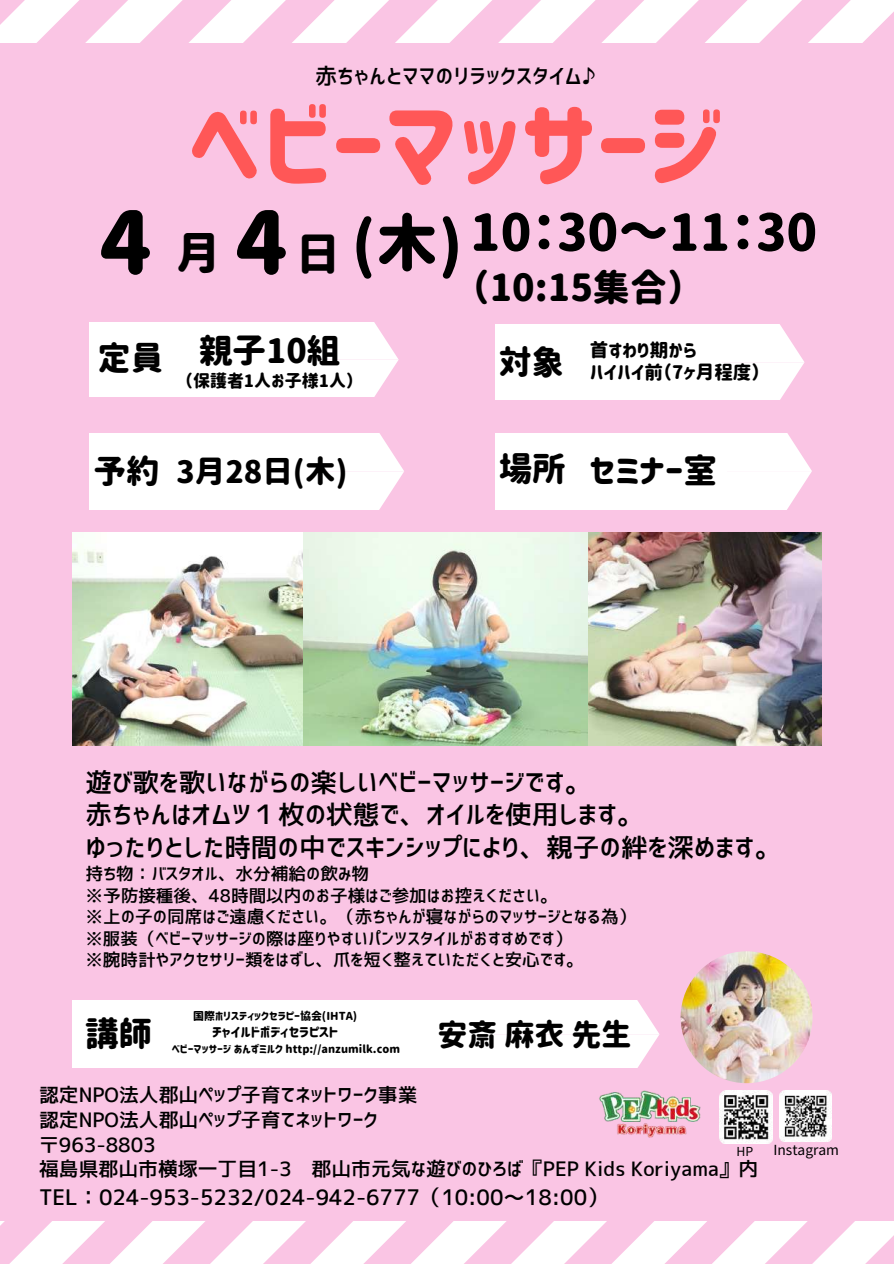
<style>
.page{position:relative;width:894px;height:1264px;background:#fff}
.page>*{position:absolute;margin:0;border:0;box-sizing:border-box;transform-origin:0 0}
.t1{font:97.5px "Corporate Logo Rounded";color:#ff5757}
.t2{font:87px "Corporate Logo Rounded";color:#000}
.t3{font:61.8px "Corporate Logo Rounded";color:#000}
.t4{font:50.55px "Corporate Logo Rounded";color:#000}
.t5{font:37.05px "Corporate Logo Rounded";color:#000}
.t6{font:33.45px "Corporate Logo Rounded";color:#000}
.t7{font:32.7px "Corporate Logo Rounded";color:#000}
.t8{font:30.45px "Corporate Logo Rounded";color:#000}
.t9{font:30px "Corporate Logo Rounded";color:#000}
.t10{font:26.7px/32.7px "Corporate Logo Medium";color:#000}
.t11{font:22.05px "Corporate Logo Medium";color:#000}
.t12{font:21.3px "Corporate Logo Medium";color:#000}
.t13{font:19.8px/24.8px "Corporate Logo Medium";color:#000}
.t14{font:18.45px/22.5px "Corporate Logo Rounded";color:#000}
.t15{font:17.7px/21.3px "Corporate Logo Medium";color:#000}
.t16{font:17.55px/21.3px "Corporate Logo Medium";color:#000}
.t17{font:16.95px "Corporate Logo Rounded";color:#000}
.t18{font:13.8px "irohakaku C";color:#000}
.t19{font:13.35px "Corporate Logo Rounded";color:#000}
.t20{font:12.3px "irohakaku C";color:#000}
.t21{font:10.95px "Corporate Logo Rounded";color:#000}
.t22{font:10.8px "Corporate Logo Rounded";color:#000}
.s1{font-size:44.4px}
</style>
<div class="page">
<div style="left:0;top:0;width:893px;height:1263px;background:#fac5e4"></div>
<svg style="left:0;top:0;width:893px;height:43px"></svg>
<svg style="left:0;top:1221px;width:893px;height:42px"></svg>
<div style="left:90px;top:322px;width:226px;height:75px;background:#fff"></div>
<svg style="left:316px;top:322px;width:82px;height:75px;background:#fef6fb"></svg>
<div style="left:495px;top:325px;width:226px;height:74px;background:#fff"></div>
<svg style="left:721px;top:325px;width:83px;height:74px;background:#fef6fb"></svg>
<div style="left:90px;top:433px;width:230px;height:77px;background:#fff"></div>
<svg style="left:320px;top:433px;width:84px;height:77px;background:#fef6fa"></svg>
<div style="left:495px;top:433px;width:232px;height:77px;background:#fff"></div>
<svg style="left:727px;top:433px;width:84px;height:77px;background:#fef6fb"></svg>
<img style="left:72px;top:532px;width:465px;height:213px">
<img style="left:537px;top:532px;width:283px;height:213px">
<img style="left:680px;top:951px;width:132px;height:132px;border-radius:50%">
<div style="left:72px;top:1000px;width:422px;height:67px;background:#fff"></div>
<svg style="left:494px;top:1000px;width:165px;height:67px;background:#fefbfd"></svg>
<img style="left:599px;top:1090px;width:101px;height:47px">
<img style="left:719px;top:1090px;width:52px;height:53px">
<img style="left:779px;top:1090px;width:52px;height:51px">
<p class="t11" style="left:315px;top:65px;width:282px">赤ちゃんとママのリラックスタイム♪</p>
<h1 class="t1" style="left:188px;top:98px;width:537px">ベビーマッサージ</h1>
<h2 class="t2" style="left:99px;top:200px;width:242px">4 <span class="s1">月</span>4<span class="s1">日</span></h2>
<h3 class="t4" style="left:469px;top:207px;width:349px">10：30～11：30</h3>
<h3 class="t3" style="left:351px;top:214px;width:113px">(木)</h3>
<h3 class="t5" style="left:471px;top:269px;width:216px">（10:15集合）</h3>
<h3 class="t6" style="left:199px;top:334px;width:143px">親子10組</h3>
<p class="t17" style="left:184px;top:373px;width:171px">（保護者1人お子様1人）</p>
<h3 class="t7" style="left:98px;top:342px;width:67px">定員</h3>
<h3 class="t7" style="left:498px;top:346px;width:67px">対象</h3>
<p class="t14" style="left:589px;top:339px;width:172px">首すわり期から<br>ハイハイ前（7ヶ月程度）</p>
<h3 class="t7" style="left:94px;top:454px;width:67px">予約</h3>
<h3 class="t6" style="left:498px;top:454px;width:220px">場所 セミナー室</h3>
<h3 class="t8" style="left:176px;top:456px;width:173px">3月28日(木)</h3>
<h3 class="t10" style="left:85px;top:765px;width:697px">遊び歌を歌いながらの楽しいベビーマッサージです。<br>赤ちゃんはオムツ１枚の状態で、オイルを使用します。<br>ゆったりとした時間の中でスキンシップにより、親子の絆を深めます。</h3>
<p class="t15" style="left:85px;top:863px;width:552px">持ち物：バスタオル、水分補給の飲み物<br>※予防接種後、48時間以内のお子様はご参加はお控えください。<br>※上の子の同席はご遠慮ください。（赤ちゃんが寝ながらのマッサージとなる為）</p>
<p class="t16" style="left:85px;top:927px;width:499px">※服装（ベビーマッサージの際は座りやすいパンツスタイルがおすすめです）※腕時計やアクセサリー類をはずし、爪を短く整えていただくと安心です。</p>
<p class="t21" style="left:193px;top:1010px;width:165px">国際ホリスティックセラピー協会(IHTA)</p>
<p class="t19" style="left:212px;top:1025px;width:128px">チャイルドボディセラピスト</p>
<p class="t22" style="left:150px;top:1043px;width:251px">　　ベビーマッサージ あんずミルク http://anzumilk.com</p>
<h3 class="t6" style="left:85px;top:1017px;width:68px">講師</h3>
<h3 class="t9" style="left:437px;top:1020px;width:195px">安斎麻衣先生</h3>
<p class="t13" style="left:39px;top:1082px;width:720px">認定NPO法人郡山ペップ子育てネットワーク事業<br>認定NPO法人郡山ペップ子育てネットワーク<br>〒963-8803<br>福島県郡山市横塚一丁目1-3 郡山市元気な遊びのひろば『PEP Kids Koriyama』内</p>
<p class="t12" style="left:39px;top:1186px;width:571px">TEL：024-953-5232/024-942-6777（10:00～18:00）</p>
<p class="t20" style="left:736px;top:1142px;width:18px">HP</p>
<p class="t18" style="left:773px;top:1140px;width:67px">Instagram</p>
</div>
